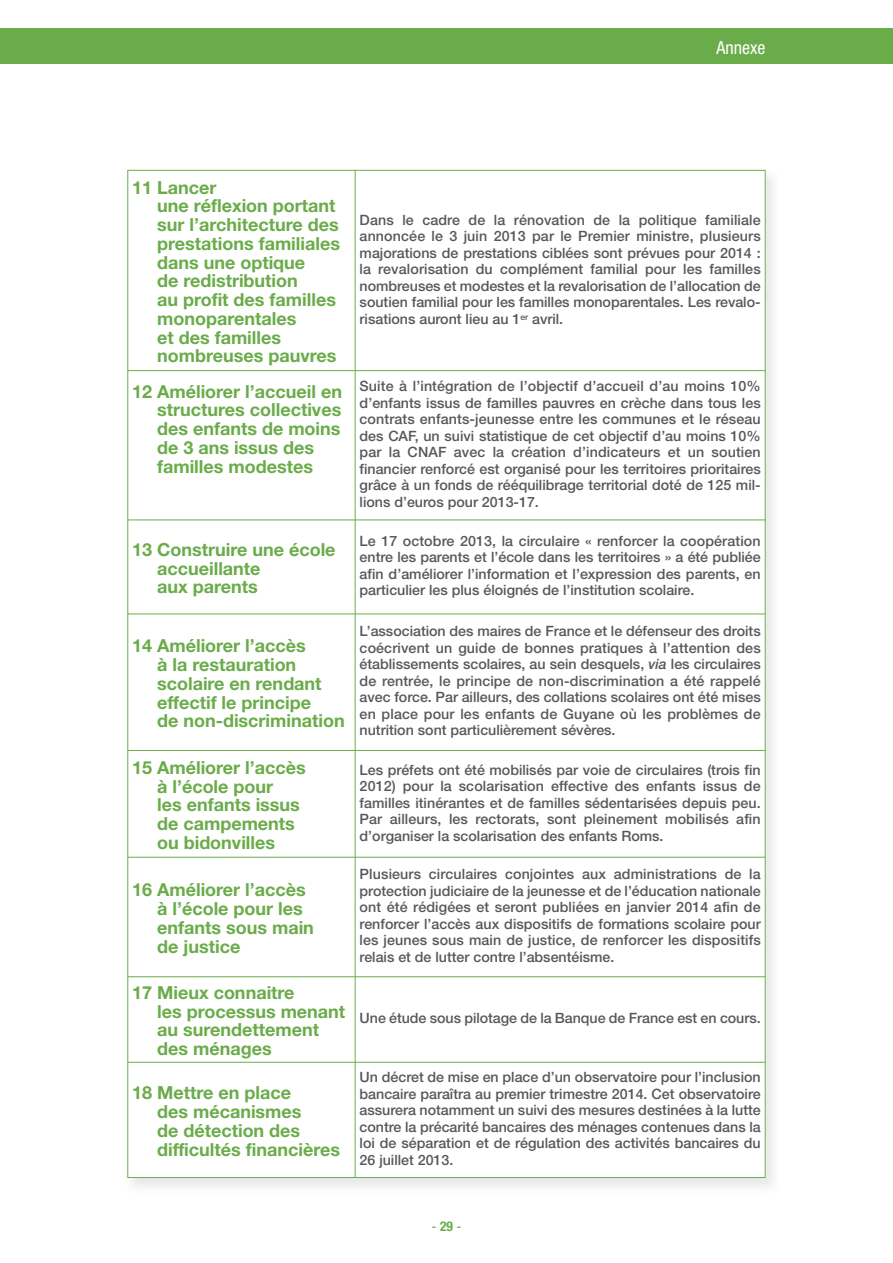
<style>
.page{position:relative;width:893px;height:1263px;background:#fff}
.page>*{position:absolute;margin:0;border:0;box-sizing:border-box;transform-origin:0 0}
.t1{font:700 18px/18.8px "Helvetica Neue";color:#6aac4a}
.t2{font:condensed 18px "Helvetica Neue";color:#fff}
.t3{font:500 14.25px/16.5px "Helvetica Neue";color:#57585a;text-align:justify}
.t4{font:13.5px "Helvetica";color:#6aac4a}
.s1{font-style:italic}
.s2{font-family:"Helvetica Neue";font-weight:700;font-stretch:condensed}
</style>
<div class="page">
<div style="left:0;top:29px;width:893px;height:35px;background:#6aac4a"></div>
<img style="left:127px;top:169px;width:646px;height:1018px">
<div style="left:128px;top:170px;width:227px;height:201px;background:#fff"></div>
<div style="left:355px;top:170px;width:410px;height:201px;background:#fff"></div>
<div style="left:128px;top:371px;width:227px;height:149px;background:#fff"></div>
<div style="left:355px;top:371px;width:410px;height:149px;background:#fff"></div>
<div style="left:128px;top:520px;width:227px;height:94px;background:#fff"></div>
<div style="left:355px;top:520px;width:410px;height:94px;background:#fff"></div>
<div style="left:128px;top:614px;width:227px;height:136px;background:#fff"></div>
<div style="left:355px;top:614px;width:410px;height:136px;background:#fff"></div>
<div style="left:128px;top:750px;width:227px;height:107px;background:#fff"></div>
<div style="left:355px;top:750px;width:410px;height:107px;background:#fff"></div>
<div style="left:128px;top:857px;width:227px;height:120px;background:#fff"></div>
<div style="left:355px;top:857px;width:410px;height:120px;background:#fff"></div>
<div style="left:128px;top:977px;width:227px;height:85px;background:#fff"></div>
<div style="left:355px;top:977px;width:410px;height:85px;background:#fff"></div>
<div style="left:128px;top:1062px;width:227px;height:116px;background:#fff"></div>
<div style="left:355px;top:1062px;width:410px;height:116px;background:#fff"></div>
<hr style="left:128px;top:170px;width:1px;height:1008px;background:#6aac4a">
<hr style="left:355px;top:170px;width:1px;height:1008px;background:#6aac4a">
<hr style="left:765px;top:170px;width:1px;height:1008px;background:#6aac4a">
<hr style="left:128px;top:170px;width:637px;height:1px;background:#6aac4a">
<hr style="left:128px;top:370px;width:637px;height:1px;background:#6aac4a">
<hr style="left:128px;top:520px;width:637px;height:1px;background:#6aac4a">
<hr style="left:128px;top:614px;width:637px;height:1px;background:#6aac4a">
<hr style="left:128px;top:750px;width:637px;height:1px;background:#6aac4a">
<hr style="left:128px;top:857px;width:637px;height:1px;background:#6aac4a">
<hr style="left:128px;top:976px;width:637px;height:1px;background:#6aac4a">
<hr style="left:128px;top:1062px;width:637px;height:1px;background:#6aac4a">
<hr style="left:128px;top:1177px;width:637px;height:1px;background:#6aac4a">
<p class="t2" style="left:716px;top:42px;width:50px">Annexe</p>
<p class="t1" style="left:157px;top:180px;width:185px;text-indent:-25px">11 Lancer<br>une réflexion portant sur l’architecture des prestations familiales dans une optique<br>de redistribution<br>au profit des familles monoparentales<br>et des familles nombreuses pauvres</p>
<p class="t3" style="left:360px;top:213px;width:403px">Dans le cadre de la rénovation de la politique familiale annoncée le 3 juin 2013 par le Premier ministre, plusieurs majorations de prestations ciblées sont prévues pour 2014 : la revalorisation du complément familial pour les familles nombreuses et modestes et la revalorisation de l’allocation de soutien familial pour les familles monoparentales. Les revalo&shy;risations auront lieu au 1<sup>er</sup> avril.</p>
<p class="t1" style="left:157px;top:383px;width:187px;text-indent:-25px">12 Améliorer l’accueil en structures collectives des enfants de moins de 3 ans issus des familles modestes</p>
<p class="t3" style="left:360px;top:379px;width:403px">Suite à l’intégration de l’objectif d’accueil d’au moins 10% d’enfants issus de familles pauvres en crèche dans tous les contrats enfants-jeunesse entre les communes et le réseau des CAF, un suivi statistique de cet objectif d’au moins 10% par la CNAF avec la création d’indicateurs et un soutien financier renforcé est organisé pour les territoires prioritaires grâce à un fonds de rééquilibrage territorial doté de 125 mil&shy;lions d’euros pour 2013-17.</p>
<p class="t1" style="left:157px;top:542px;width:180px;text-indent:-25px">13 Construire une école accueillante<br>aux parents</p>
<p class="t3" style="left:360px;top:534px;width:403px">Le 17 octobre 2013, la circulaire « renforcer la coopération entre les parents et l’école dans les territoires » a été publiée afin d’améliorer l’information et l’expression des parents, en particulier les plus éloignés de l’institution scolaire.</p>
<p class="t1" style="left:157px;top:638px;width:189px;text-indent:-25px">14 Améliorer l’accès<br>à la restauration scolaire en rendant effectif le principe<br>de non-discrimination</p>
<p class="t3" style="left:360px;top:624px;width:403px">L’association des maires de France et le défenseur des droits coécrivent un guide de bonnes pratiques à l’attention des établissements scolaires, au sein desquels, <span class="s1">via</span> les circulaires de rentrée, le principe de non-discrimination a été rappelé avec force. Par ailleurs, des collations scolaires ont été mises en place pour les enfants de Guyane où les problèmes de nutrition sont particulièrement sévères.</p>
<p class="t1" style="left:157px;top:760px;width:150px;text-indent:-25px">15 Améliorer l’accès à l’école pour<br>les enfants issus de campements ou bidonvilles</p>
<p class="t3" style="left:360px;top:762px;width:403px">Les préfets ont été mobilisés par voie de circulaires (trois fin 2012) pour la scolarisation effective des enfants issus de familles itinérantes et de familles sédentarisées depuis peu.<br>Par ailleurs, les rectorats, sont pleinement mobilisés afin d’organiser la scolarisation des enfants Roms.</p>
<p class="t1" style="left:157px;top:882px;width:158px;text-indent:-25px">16 Améliorer l’accès à l’école pour les enfants sous main de justice</p>
<p class="t3" style="left:360px;top:867px;width:403px">Plusieurs circulaires conjointes aux administrations de la protection judiciaire de la jeunesse et de l’éducation nationale ont été rédigées et seront publiées en janvier 2014 afin de renforcer l’accès aux dispositifs de formations scolaire pour les jeunes sous main de justice, de renforcer les dispositifs relais et de lutter contre l’absentéisme.</p>
<p class="t1" style="left:157px;top:985px;width:190px;text-indent:-25px">17 Mieux connaitre<br>les processus menant au surendettement des ménages</p>
<p class="t1" style="left:157px;top:1085px;width:185px;text-indent:-25px">18 Mettre en place<br>des mécanismes<br>de détection des difficultés financières</p>
<p class="t3" style="left:360px;top:1011px;width:403px">Une étude sous pilotage de la Banque de France est en cours.</p>
<p class="t3" style="left:360px;top:1070px;width:403px">Un décret de mise en place d’un observatoire pour l’inclusion bancaire paraîtra au premier trimestre 2014. Cet observatoire assurera notamment un suivi des mesures destinées à la lutte contre la précarité bancaires des ménages contenues dans la loi de séparation et de régulation des activités bancaires du 26 juillet 2013.</p>
<p class="t4" style="left:432px;top:1219px;width:31px">-<span class="s2">29</span>-</p>
</div>
